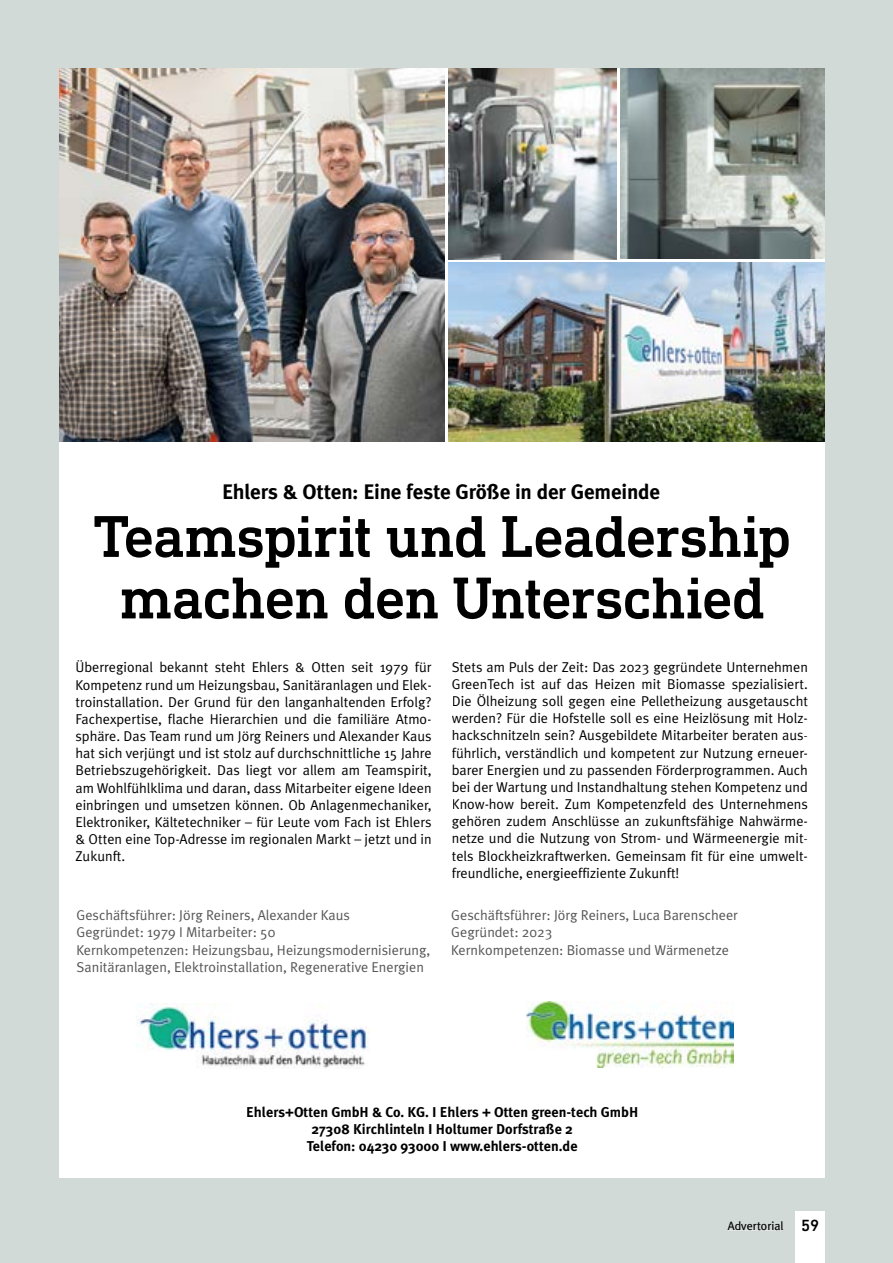
<style>
.page{position:relative;width:893px;height:1263px;background:#d2dad8}
.page>*{position:absolute;margin:0;border:0;box-sizing:border-box;transform-origin:0 0}
.t1{font:500 60px/61.5px "DIN Next Slab Pro";letter-spacing:-.02em;color:#000;text-align:center}
.t2{font:700 21px "Meta Plus";letter-spacing:-.01em;color:#000}
.t3{font:14.25px/17.1px "Meta Plus Normal";color:#000;text-align:justify}
.t4{font:14.25px/17.1px "Meta Plus Normal";color:#565656}
.t5{font:700 14.25px/17.1px "Meta Plus";color:#000;text-align:center}
.t6{font:12px "Meta Plus Normal";color:#000}
.s1{font-family:"DIN Next Slab Pro";font-weight:500;font-size:16.5px}
</style>
<div class="page">
<div style="left:728px;top:1221px;width:55px;height:9px;background:#d2dad8"></div>
<div style="left:795px;top:1212px;width:30px;height:51px;background:#fff"></div>
<div style="left:60px;top:68px;width:765px;height:1110px;background:#fff"></div>
<img style="left:526px;top:1002px;width:207px;height:65px">
<img style="left:60px;top:68px;width:384px;height:374px">
<img style="left:620px;top:68px;width:205px;height:190px">
<img style="left:448px;top:68px;width:169px;height:191px">
<img style="left:448px;top:263px;width:377px;height:179px">
<img style="left:136px;top:1003px;width:233px;height:65px">
<h2 class="t2" style="left:222px;top:479px;width:440px">Ehlers &amp; Otten: Eine feste Größe in der Gemeinde</h2>
<h1 class="t1" style="left:94px;top:505px;width:699px">Teamspirit und Leadership machen den Unterschied</h1>
<p class="t3" style="left:75px;top:659px;width:358px">Überregional bekannt steht Ehlers &amp; Otten seit 1979 für Kompetenz rund um Heizungsbau, Sanitäranlagen und Elek&shy;troinstallation. Der Grund für den langanhaltenden Erfolg?<br>Fachexpertise, flache Hierarchien und die familiäre Atmo&shy;sphäre. Das Team rund um Jörg Reiners und Alexander Kaus hat sich verjüngt und ist stolz auf durchschnittliche 15 Jahre Betriebszugehörigkeit. Das liegt vor allem am Teamspirit, am Wohlfühlklima und daran, dass Mitarbeiter eigene Ideen einbringen und umsetzen können. Ob Anlagenmechaniker, Elektroniker, Kältetechniker – für Leute vom Fach ist Ehlers &amp; Otten eine Top-Adresse im regionalen Markt – jetzt und in Zukunft.</p>
<p class="t3" style="left:452px;top:658px;width:358px">Stets am Puls der Zeit: Das 2023 gegründete Unternehmen GreenTech ist auf das Heizen mit Biomasse spezialisiert.<br>Die Ölheizung soll gegen eine Pelletheizung ausgetauscht werden? Für die Hofstelle soll es eine Heizlösung mit Holz&shy;hackschnitzeln sein? Ausgebildete Mitarbeiter beraten aus&shy;führlich, verständlich und kompetent zur Nutzung erneuer&shy;barer Energien und zu passenden Förderprogrammen. Auch bei der Wartung und Instandhaltung stehen Kompetenz und Know-how bereit. Zum Kompetenzfeld des Unternehmens gehören zudem Anschlüsse an zukunftsfähige Nahwärme&shy;netze und die Nutzung von Strom- und Wärmeenergie mit&shy;tels Blockheizkraftwerken. Gemeinsam fit für eine umwelt&shy;freundliche, energieeffiziente Zukunft!</p>
<p class="t4" style="left:77px;top:907px;width:355px">Geschäftsführer: Jörg Reiners, Alexander Kaus<br>Gegründet: 1979 I Mitarbeiter: 50<br>Kernkompetenzen: Heizungsbau, Heizungsmodernisierung, Sanitäranlagen, Elektroinstallation, Regenerative Energien</p>
<p class="t4" style="left:451px;top:907px;width:288px">Geschäftsführer: Jörg Reiners, Luca Barenscheer<br>Gegründet: 2023<br>Kernkompetenzen: Biomasse und Wärmenetze</p>
<p class="t5" style="left:246px;top:1103px;width:394px">Ehlers+Otten GmbH &amp; Co. KG. I Ehlers + Otten green-tech GmbH<br>27308 Kirchlinteln I Holtumer Dorfstraße 2<br>Telefon: 04230 93000 I www.ehlers-otten.de</p>
<p class="t6" style="left:728px;top:1219px;width:93px">Advertorial <span class="s1">59</span></p>
</div>
